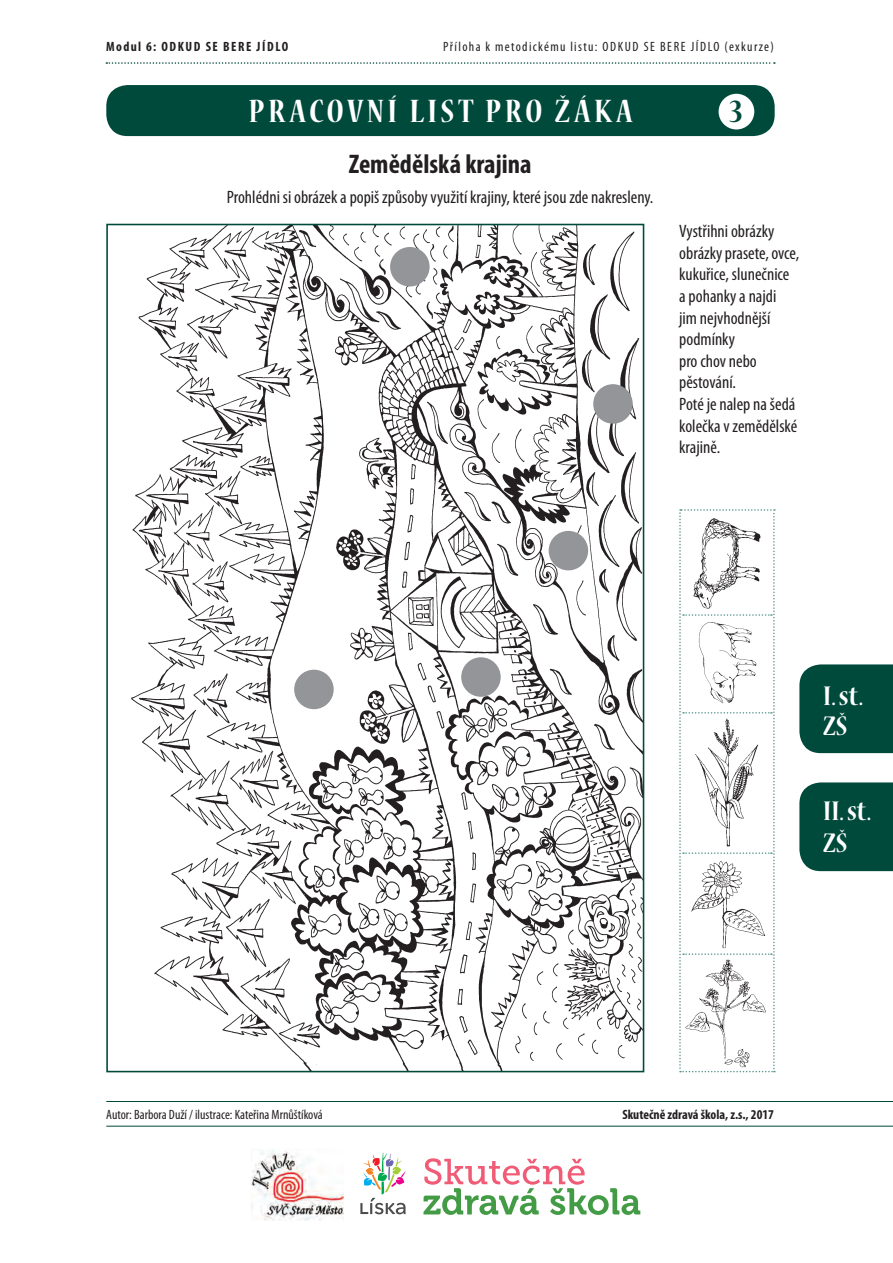
<style>
.page{position:relative;width:893px;height:1263px;background:#fff}
.page>*{position:absolute;margin:0;border:0;box-sizing:border-box;transform-origin:0 0}
.t1{font:700 condensed 36px "Nueva Std";letter-spacing:.1em;color:#fff}
.t2{font:700 condensed 36px "Nueva Std";color:#004a3c}
.t3{font:700 condensed 30px/30px "Nueva Std";color:#fff}
.t4{font:700 condensed 27px "Myriad Pro";color:#231f20}
.t5{font:condensed 18px/21.6px "Myriad Pro";color:#231f20}
.t6{font:condensed 13.5px "Myriad Pro";letter-spacing:.1em;color:#231f20}
.t7{font:condensed 13.5px "Myriad Pro";color:#231f20}
.t8{font:700 condensed 13.5px "Myriad Pro";color:#231f20}
.t9{font:700 condensed 13.5px "Myriad Pro";letter-spacing:.12em;color:#231f20}
</style>
<div class="page">
<div style="left:799px;top:664px;width:94px;height:89px;background:#004a3c"></div>
<div style="left:799px;top:782px;width:94px;height:89px;background:#004a3c"></div>
<svg style="left:106px;top:62px;width:669px;height:2px"></svg>
<div style="left:106px;top:85px;width:669px;height:51px;background:#004a3c;border-radius:21px"></div>
<div style="left:719px;top:94px;width:35px;height:35px;background:#fff;border-radius:50%"></div>
<hr style="left:106px;top:1126px;width:787px;height:1px;background:#004a3c">
<hr style="left:106px;top:1101px;width:787px;height:1px;background:#004a3c">
<svg style="left:360px;top:1152px;width:46px;height:62px"></svg>
<img style="left:251px;top:1149px;width:93px;height:71px">
<svg style="left:423px;top:1158px;width:217px;height:57px"></svg>
<img style="left:131px;top:227px;width:510px;height:842px">
<div style="left:295px;top:670px;width:38px;height:38px;background:#939598;border-radius:50%"></div>
<div style="left:294px;top:670px;width:40px;height:39px;border:2px solid #939598;border-radius:50%"></div>
<div style="left:391px;top:248px;width:38px;height:38px;background:#939598;border-radius:50%"></div>
<div style="left:390px;top:247px;width:40px;height:39px;border:2px solid #939598;border-radius:50%"></div>
<div style="left:462px;top:658px;width:38px;height:38px;background:#939598;border-radius:50%"></div>
<div style="left:461px;top:657px;width:40px;height:40px;border:2px solid #939598;border-radius:50%"></div>
<div style="left:594px;top:385px;width:38px;height:38px;background:#939598;border-radius:50%"></div>
<div style="left:593px;top:384px;width:40px;height:40px;border:2px solid #939598;border-radius:50%"></div>
<div style="left:549px;top:532px;width:38px;height:38px;background:#939598;border-radius:50%"></div>
<div style="left:549px;top:531px;width:39px;height:39px;border:2px solid #939598;border-radius:50%"></div>
<svg style="left:679px;top:509px;width:96px;height:563px"></svg>
<p class="t9" style="left:106px;top:38px;width:183px">Modul 6: ODKUD SE BERE JÍDLO</p>
<p class="t6" style="left:443px;top:38px;width:332px">Příloha k metodickému listu: ODKUD SE BERE JÍDLO (exkurze)</p>
<h1 class="t1" style="left:248px;top:95px;width:385px">PRACOVNÍ LIST PRO ŽÁKA</h1>
<p class="t4" style="left:349px;top:147px;width:184px">Zemědělská krajina</p>
<p class="t5" style="left:227px;top:186px;width:428px">Prohlédni si obrázek a popiš způsoby využití krajiny, které jsou zde nakresleny.</p>
<p class="t2" style="left:730px;top:95px;width:15px">3</p>
<p class="t5" style="left:679px;top:220px;width:122px">Vystřihni obrázky obrázky prasete, ovce, kukuřice, slunečnice a pohanky a najdi<br>jim nejvhodnější podmínky</p>
<p class="t5" style="left:679px;top:350px;width:79px">pro chov nebo pěstování.</p>
<p class="t5" style="left:679px;top:393px;width:119px;text-align:justify">Poté je nalep na šedá kolečka v zemědělské krajině.</p>
<h2 class="t3" style="left:823px;top:682px;width:42px">I. st.<br>ZŠ</h2>
<h2 class="t3" style="left:823px;top:796px;width:50px;line-height:32.4px">II. st.<br>ZŠ</h2>
<p class="t7" style="left:106px;top:1106px;width:218px">Autor: Barbora Duží / ilustrace: Kateřina Mrnůštíková</p>
<p class="t8" style="left:622px;top:1106px;width:153px">Skutečně zdravá škola, z.s., 2017</p>
</div>
